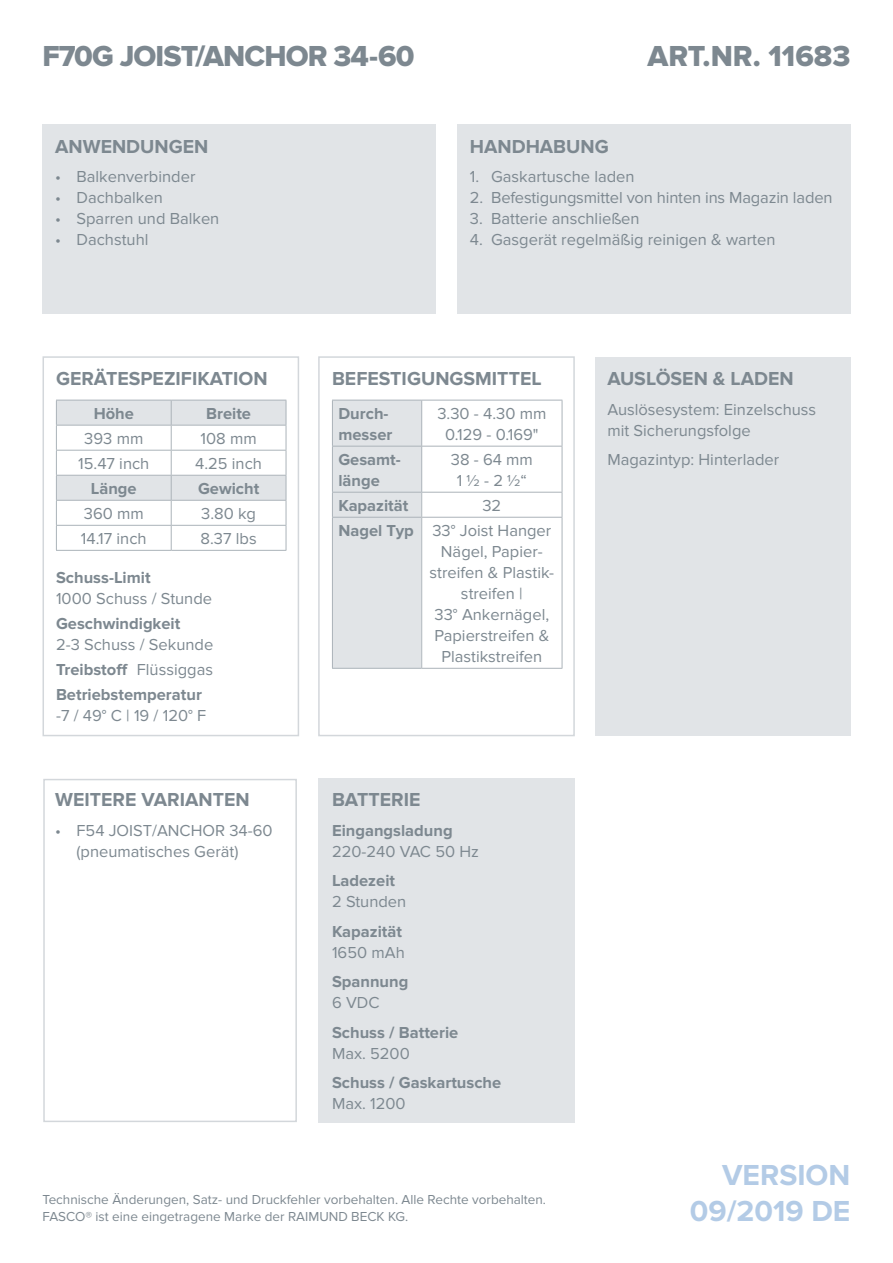
<style>
.page{position:relative;width:893px;height:1263px;background:#fff}
.page>*{position:absolute;margin:0;border:0;box-sizing:border-box;transform-origin:0 0}
.t1{font:30px "Proxima Nova Extrabld";letter-spacing:-.03em;color:#7d8890}
.t2{font:700 30px/36px "Proxima Nova";color:#b3cbe6;text-align:right}
.t3{font:30px "Proxima Nova Extrabld";color:#7d8890}
.t4{font:700 19.5px "Proxima Nova";color:#7d8890}
.t5{font:16.5px/21px "Proxima Nova";color:#7d8890;text-align:center}
.t6{font:700 16.5px/21px "Proxima Nova";color:#7d8890}
.t7{font:13.5px/16.5px "Proxima Nova";color:#7d8890}
.s1{font-weight:400}
.s2{font-weight:700}
</style>
<div class="page">
<div style="left:595px;top:357px;width:255px;height:378px;background:#e1e4e7"></div>
<div style="left:43px;top:125px;width:393px;height:189px;background:#e1e4e7"></div>
<div style="left:457px;top:125px;width:393px;height:189px;background:#e1e4e7"></div>
<div style="left:43px;top:779px;width:254px;height:343px;background:#fff;border:2px solid #d3d7db"></div>
<div style="left:318px;top:356px;width:257px;height:380px;background:#fff;border:2px solid #d3d7db"></div>
<div style="left:43px;top:356px;width:256px;height:380px;background:#fff;border:2px solid #d3d7db"></div>
<div style="left:318px;top:779px;width:257px;height:344px;background:#e1e4e7"></div>
<hr style="left:422px;top:400px;width:140px;height:1px;background:#abb3b9">
<hr style="left:422px;top:446px;width:140px;height:1px;background:#abb3b9">
<hr style="left:422px;top:492px;width:140px;height:1px;background:#abb3b9">
<hr style="left:422px;top:517px;width:140px;height:1px;background:#abb3b9">
<hr style="left:332px;top:668px;width:90px;height:1px;background:#abb3b9">
<hr style="left:422px;top:668px;width:140px;height:1px;background:#abb3b9">
<hr style="left:562px;top:400px;width:1px;height:46px;background:#abb3b9">
<hr style="left:562px;top:446px;width:1px;height:46px;background:#abb3b9">
<div style="left:332px;top:400px;width:90px;height:268px;background:#e1e4e7"></div>
<svg style="left:562px;top:493px;width:1px;height:24px"></svg>
<hr style="left:332px;top:518px;width:1px;height:150px;background:#abb3b9">
<hr style="left:562px;top:518px;width:1px;height:150px;background:#abb3b9">
<svg style="left:56px;top:400px;width:231px;height:150px"></svg>
<hr style="left:56px;top:550px;width:115px;height:1px;background:#abb3b9">
<hr style="left:171px;top:550px;width:115px;height:1px;background:#abb3b9">
<h1 class="t1" style="left:43px;top:39px;width:373px">F70G JOIST/ANCHOR 34-60</h1>
<h1 class="t3" style="left:647px;top:39px;width:205px">ART.NR. 11683</h1>
<p class="t4" style="left:55px;top:135px;width:155px">ANWENDUNGEN</p>
<p class="t5" style="left:55px;top:166px;width:142px">• Balkenverbinder</p>
<p class="t5" style="left:55px;top:187px;width:109px">• Dachbalken</p>
<p class="t5" style="left:55px;top:208px;width:166px">• Sparren und Balken</p>
<p class="t5" style="left:55px;top:229px;width:95px">• Dachstuhl</p>
<p class="t4" style="left:56px;top:367px;width:213px">GERÄTESPEZIFIKATION</p>
<p class="t6" style="left:94px;top:403px;width:42px">Höhe</p>
<p class="t6" style="left:206px;top:403px;width:46px">Breite</p>
<p class="t5" style="left:84px;top:428px;width:61px">393 mm</p>
<p class="t5" style="left:201px;top:428px;width:58px">108 mm</p>
<p class="t5" style="left:78px;top:453px;width:73px">15.47 inch</p>
<p class="t5" style="left:195px;top:453px;width:68px">4.25 inch</p>
<p class="t6" style="left:91px;top:479px;width:47px">Länge</p>
<p class="t6" style="left:198px;top:479px;width:63px">Gewicht</p>
<p class="t5" style="left:84px;top:503px;width:61px">360 mm</p>
<p class="t5" style="left:201px;top:503px;width:56px">3.80 kg</p>
<p class="t5" style="left:81px;top:529px;width:67px">14.17 inch</p>
<p class="t5" style="left:201px;top:529px;width:58px">8.37 lbs</p>
<p class="t6" style="left:56px;top:567px;width:96px">Schuss-Limit</p>
<p class="t5" style="left:56px;top:588px;width:158px">1000 Schuss / Stunde</p>
<p class="t6" style="left:56px;top:613px;width:126px">Geschwindigkeit</p>
<p class="t6" style="left:56px;top:632px;width:159px;line-height:25.2px;text-align:justify"><span class="s1">2-3 Schuss / Sekunde </span>Treibstoff <span class="s1">Flüssiggas </span>Betriebstemperatur</p>
<p class="t5" style="left:56px;top:706px;width:152px">-7 / 49° C | 19 / 120° F</p>
<p class="t4" style="left:55px;top:788px;width:196px">WEITERE VARIANTEN</p>
<p class="t5" style="left:77px;top:820px;width:198px;text-align:left;text-indent:-21px">• F54 JOIST/ANCHOR 34-60 (pneumatisches Gerät)</p>
<p class="t4" style="left:470px;top:135px;width:140px">HANDHABUNG</p>
<p class="t5" style="left:470px;top:166px;width:166px">1. Gaskartusche laden</p>
<p class="t5" style="left:470px;top:187px;width:364px">2. Befestigungsmittel von hinten ins Magazin laden</p>
<p class="t5" style="left:470px;top:208px;width:171px">3. Batterie anschließen</p>
<p class="t5" style="left:470px;top:229px;width:307px">4. Gasgerät regelmäßig reinigen &amp; warten</p>
<p class="t4" style="left:332px;top:367px;width:211px">BEFESTIGUNGSMITTEL</p>
<p class="t6" style="left:338px;top:403px;width:55px">Durch&shy;messer</p>
<p class="t5" style="left:437px;top:403px;width:110px">3.30 - 4.30 mm<br>0.129 - 0.169"</p>
<p class="t6" style="left:338px;top:450px;width:64px">Gesamt&shy;länge</p>
<p class="t5" style="left:451px;top:449px;width:84px">38 - 64 mm<br>1 ½ - 2 ½“</p>
<p class="t6" style="left:338px;top:496px;width:71px">Kapazität</p>
<p class="t5" style="left:338px;top:493px;width:214px;line-height:25px;text-align:left;text-indent:144px">32<br><span class="s2">Nagel Typ</span> 33° Joist Hanger</p>
<p class="t5" style="left:430px;top:541px;width:126px">Nägel, Papier&shy;streifen &amp; Plastik&shy;streifen |<br>33° Ankernägel,<br>Papierstreifen &amp;<br>Plastikstreifen</p>
<p class="t4" style="left:332px;top:788px;width:90px">BATTERIE</p>
<p class="t6" style="left:332px;top:820px;width:122px">Eingangsladung</p>
<p class="t5" style="left:332px;top:841px;width:148px">220-240 VAC 50 Hz</p>
<p class="t6" style="left:332px;top:871px;width:65px">Ladezeit</p>
<p class="t5" style="left:332px;top:891px;width:76px">2 Stunden</p>
<p class="t6" style="left:332px;top:921px;width:71px">Kapazität</p>
<p class="t5" style="left:332px;top:942px;width:74px">1650 mAh</p>
<p class="t6" style="left:332px;top:972px;width:78px">Spannung</p>
<p class="t5" style="left:332px;top:992px;width:49px">6 VDC</p>
<p class="t6" style="left:332px;top:1022px;width:128px">Schuss / Batterie</p>
<p class="t5" style="left:332px;top:1043px;width:79px">Max. 5200</p>
<p class="t6" style="left:332px;top:1073px;width:171px">Schuss / Gaskartusche</p>
<p class="t5" style="left:332px;top:1093px;width:75px">Max. 1200</p>
<p class="t4" style="left:607px;top:367px;width:188px">AUSLÖSEN &amp; LADEN</p>
<p class="t5" style="left:607px;top:399px;width:210px;text-align:left">Auslösesystem: Einzelschuss mit Sicherungsfolge</p>
<p class="t5" style="left:607px;top:449px;width:173px">Magazintyp: Hinterlader</p>
<p class="t7" style="left:43px;top:1192px;width:505px">Technische Änderungen, Satz- und Druckfehler vorbehalten. Alle Rechte vorbehalten.<br>FASCO® ist eine eingetragene Marke der RAIMUND BECK KG.</p>
<h1 class="t2" style="left:690px;top:1157px;width:162px">VERSION<br>09/2019 DE</h1>
</div>
